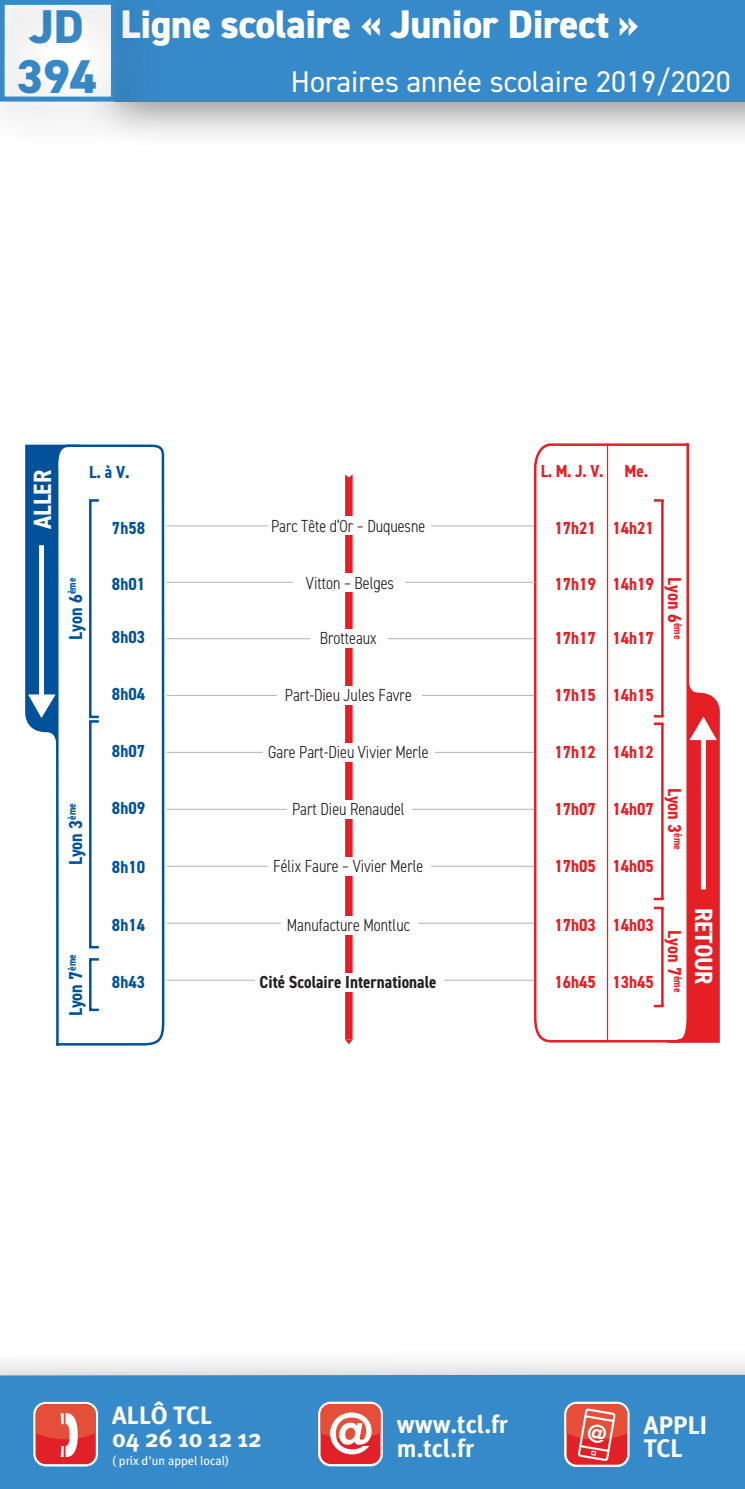
<style>
.page{position:relative;width:745px;height:1489px;background:#fff}
.page>*{position:absolute;margin:0;border:0;box-sizing:border-box;transform-origin:0 0}
.t1{font:800 47.5px "DIN2014";color:#378ac9}
.t2{font:800 40px "DIN2014";letter-spacing:-.01em;color:#fff}
.t3{font:30px "DIN2014";color:#fff}
.t4{font:700 25.25px/23.8px "Meta Plus";letter-spacing:-.005em;color:#fff}
.t5{font:700 25px/23.2px "Meta Plus";color:#fff}
.t6{font:700 condensed 25px "DIN2014";color:#fff}
.t7{font:700 condensed 18.75px "DIN2014";color:#01529a}
.t8{font:700 condensed 18.75px "DIN2014";color:#e41f25}
.t9{font:300 condensed 17.5px "DIN2014";color:#231f20}
.t10{font:700 condensed 17.5px "DIN2014";color:#e41f25}
.t11{font:700 condensed 17.5px "DIN2014";color:#01529a}
.t12{font:700 condensed 17.5px "DIN2014";color:#231f20}
.t13{font:12.5px "Meta Plus";color:#fff}
.s1{font-size:47.5px;color:#378ac9}
</style>
<div class="page">
<div style="left:85px;top:0;width:659px;height:150px;background:#231f20;opacity:.5"></div>
<div style="left:113px;top:0;width:631px;height:102px;background:#378ac9"></div>
<div style="left:0;top:1346px;width:744px;height:142px;background:#231f20;opacity:.5"></div>
<div style="left:0;top:1374px;width:744px;height:114px;background:#378ac9"></div>
<svg style="left:33px;top:1401px;width:65px;height:65px"></svg>
<svg style="left:318px;top:1401px;width:64px;height:65px"></svg>
<div style="left:320px;top:1403px;width:60px;height:60px;background:#e12127;border-radius:10px"></div>
<svg style="left:320px;top:1403px;width:60px;height:51px"></svg>
<svg style="left:563px;top:1401px;width:66px;height:65px"></svg>
<div style="left:566px;top:1403px;width:60px;height:61px;background:#e12127;border-radius:10px"></div>
<svg style="left:566px;top:1403px;width:60px;height:57px"></svg>
<hr style="left:166px;top:695px;width:369px;height:1px;background:#b2b3b7">
<hr style="left:166px;top:752px;width:369px;height:1px;background:#b2b3b7">
<hr style="left:166px;top:808px;width:369px;height:1px;background:#b2b3b7">
<hr style="left:166px;top:865px;width:369px;height:1px;background:#b2b3b7">
<hr style="left:166px;top:922px;width:369px;height:1px;background:#b2b3b7">
<hr style="left:166px;top:979px;width:369px;height:1px;background:#b2b3b7">
<div style="left:345px;top:477px;width:7px;height:562px;background:#e41f25"></div>
<div style="left:276px;top:686px;width:145px;height:18px;background:#fff"></div>
<hr style="left:166px;top:638px;width:369px;height:1px;background:#b2b3b7">
<hr style="left:166px;top:525px;width:369px;height:1px;background:#b2b3b7">
<svg style="left:56px;top:444px;width:109px;height:601px"></svg>
<svg style="left:532px;top:443px;width:157px;height:600px"></svg>
<svg style="left:25px;top:444px;width:54px;height:312px"></svg>
<hr style="left:89px;top:500px;width:2px;height:217px;background:#01529a">
<svg style="left:89px;top:499px;width:10px;height:2px"></svg>
<hr style="left:89px;top:721px;width:2px;height:226px;background:#01529a">
<svg style="left:89px;top:945px;width:10px;height:3px"></svg>
<svg style="left:89px;top:715px;width:10px;height:7px"></svg>
<hr style="left:89px;top:959px;width:2px;height:50px;background:#01529a">
<svg style="left:89px;top:1008px;width:10px;height:3px"></svg>
<svg style="left:89px;top:958px;width:10px;height:2px"></svg>
<hr style="left:660px;top:500px;width:3px;height:216px;background:#e41f25">
<svg style="left:653px;top:499px;width:10px;height:2px"></svg>
<svg style="left:653px;top:668px;width:66px;height:374px"></svg>
<hr style="left:606px;top:445px;width:1px;height:596px;background:#e41f25">
<svg style="left:345px;top:1039px;width:7px;height:5px"></svg>
<svg style="left:345px;top:474px;width:7px;height:4px"></svg>
<div style="left:287px;top:800px;width:124px;height:18px;background:#fff"></div>
<div style="left:267px;top:857px;width:163px;height:18px;background:#fff"></div>
<div style="left:310px;top:629px;width:77px;height:19px;background:#fff"></div>
<div style="left:263px;top:742px;width:171px;height:19px;background:#fff"></div>
<div style="left:267px;top:516px;width:163px;height:19px;background:#fff"></div>
<div style="left:280px;top:915px;width:137px;height:19px;background:#fff"></div>
<div style="left:255px;top:972px;width:188px;height:19px;background:#fff"></div>
<hr style="left:166px;top:582px;width:369px;height:1px;background:#b2b3b7">
<div style="left:293px;top:573px;width:111px;height:18px;background:#fff"></div>
<div style="left:0;top:0;width:165px;height:150px;background:#231f20;opacity:.5"></div>
<div style="left:0;top:0;width:116px;height:102px;border:5px solid #378ac9"></div>
<h2 class="t2" style="left:29px;top:-2px;width:611px"><span class="s1">JD</span> Ligne scolaire « Junior Direct »</h2>
<h1 class="t1" style="left:17px;top:45px;width:81px">394</h1>
<h3 class="t3" style="left:291px;top:63px;width:441px">Horaires année scolaire 2019/2020</h3>
<h3 class="t6" style="left:33px;top:529px;width:60px;rotate:-90deg">ALLER</h3>
<p class="t11" style="left:89px;top:465px;width:42px">L. à V.</p>
<p class="t10" style="left:540px;top:464px;width:109px">L. M. J. V. Me.</p>
<p class="t7" style="left:68px;top:639px;width:63px;rotate:-90deg">Lyon 6<sup>ème</sup></p>
<p class="t11" style="left:112px;top:521px;width:35px">7h58</p>
<p class="t9" style="left:271px;top:519px;width:156px">Parc Tête d’Or – Duquesne</p>
<p class="t10" style="left:554px;top:521px;width:101px">17h21 14h21</p>
<p class="t11" style="left:112px;top:577px;width:35px">8h01</p>
<p class="t9" style="left:306px;top:576px;width:89px">Vitton – Belges</p>
<p class="t10" style="left:554px;top:577px;width:101px">17h19 14h19</p>
<p class="t9" style="left:319px;top:631px;width:58px">Brotteaux</p>
<p class="t11" style="left:112px;top:630px;width:35px">8h03</p>
<p class="t10" style="left:554px;top:631px;width:101px">17h17 14h17</p>
<p class="t8" style="left:681px;top:577px;width:63px;rotate:90deg">Lyon 6<sup>ème</sup></p>
<p class="t7" style="left:68px;top:865px;width:63px;rotate:-90deg">Lyon 3<sup>ème</sup></p>
<p class="t7" style="left:68px;top:1016px;width:63px;rotate:-90deg">Lyon 7<sup>ème</sup></p>
<p class="t11" style="left:112px;top:687px;width:35px">8h04</p>
<p class="t11" style="left:112px;top:744px;width:35px">8h07</p>
<p class="t11" style="left:112px;top:801px;width:35px">8h09</p>
<p class="t11" style="left:112px;top:860px;width:35px">8h10</p>
<p class="t11" style="left:112px;top:918px;width:35px">8h14</p>
<p class="t11" style="left:112px;top:974px;width:35px">8h43</p>
<p class="t9" style="left:284px;top:688px;width:128px">Part-Dieu Jules Favre</p>
<p class="t10" style="left:554px;top:688px;width:101px">17h15 14h15</p>
<p class="t9" style="left:268px;top:745px;width:162px">Gare Part-Dieu Vivier Merle</p>
<p class="t10" style="left:554px;top:745px;width:101px">17h12 14h12</p>
<p class="t9" style="left:292px;top:802px;width:114px">Part Dieu Renaudel</p>
<p class="t10" style="left:554px;top:802px;width:101px">17h07 14h07</p>
<p class="t8" style="left:681px;top:787px;width:63px;rotate:90deg">Lyon 3<sup>ème</sup></p>
<p class="t9" style="left:273px;top:859px;width:151px">Félix Faure – Vivier Merle</p>
<p class="t10" style="left:554px;top:859px;width:101px">17h05 14h05</p>
<p class="t9" style="left:286px;top:918px;width:124px">Manufacture Montluc</p>
<p class="t12" style="left:259px;top:974px;width:178px">Cité Scolaire Internationale</p>
<p class="t10" style="left:554px;top:918px;width:101px">17h03 14h03</p>
<p class="t10" style="left:554px;top:974px;width:101px">16h45 13h45</p>
<p class="t8" style="left:681px;top:930px;width:63px;rotate:90deg">Lyon 7<sup>ème</sup></p>
<h3 class="t6" style="left:712px;top:907px;width:78px;rotate:90deg">RETOUR</h3>
<h3 class="t5" style="left:112px;top:1403px;width:151px">ALLÔ TCL<br>04 26 10 12 12</h3>
<p class="t13" style="left:112px;top:1453px;width:119px">( prix d'un appel local)</p>
<h3 class="t5" style="left:396px;top:1412px;width:112px">www.tcl.fr m.tcl.fr</h3>
<h3 class="t4" style="left:643px;top:1412px;width:65px">APPLI<br>TCL</h3>
</div>
